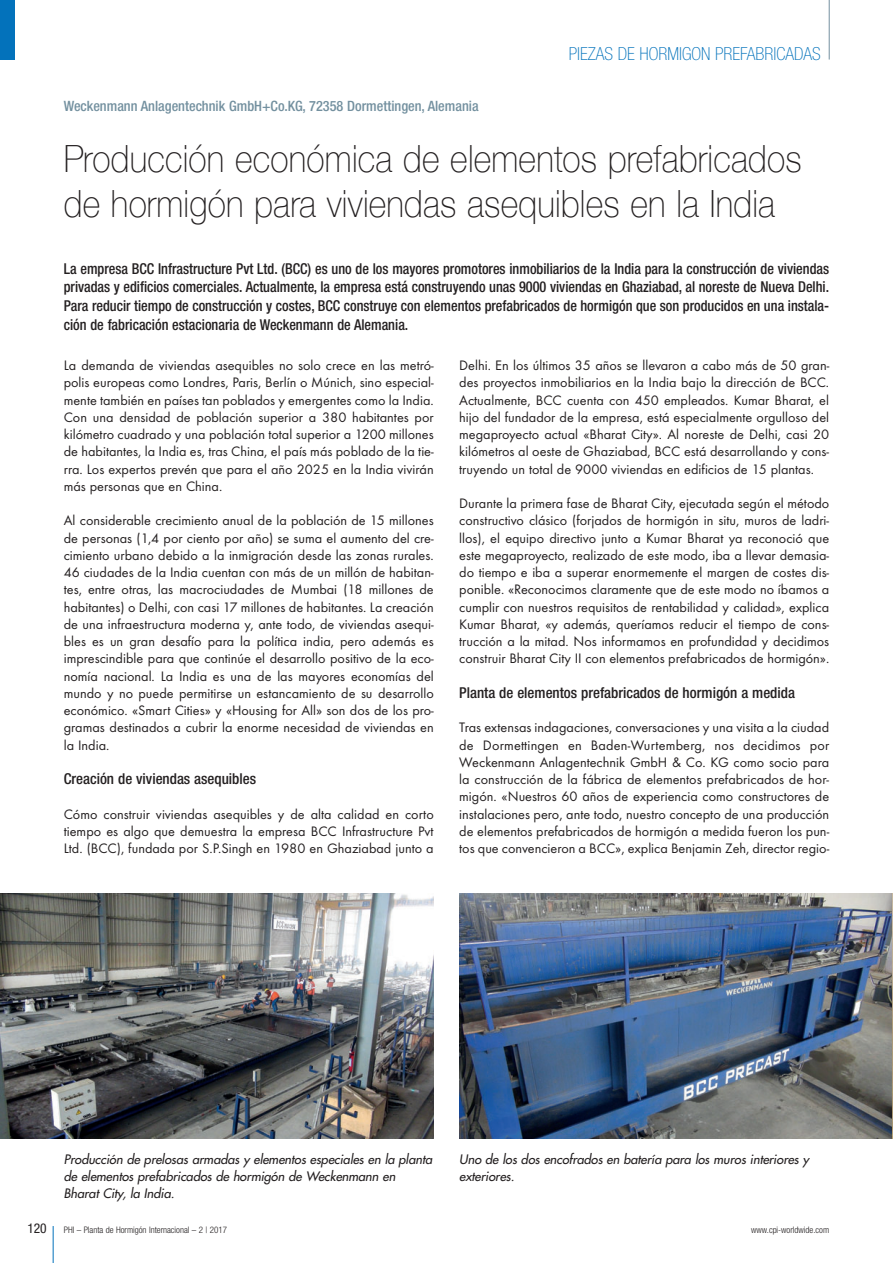
<style>
.page{position:relative;width:893px;height:1263px;background:#fff}
.page>*{position:absolute;margin:0;border:0;box-sizing:border-box;transform-origin:0 0}
.t1{font:100 37.5px/45px "Helvetica Neue";letter-spacing:.005em;color:#231f20;scale:.9 1}
.t2{font:100 condensed 18px "Helvetica Neue";color:#0372bb}
.t3{font:500 condensed 15px/18.8px "Helvetica Neue";color:#231f20;text-align:justify;scale:.95 1}
.t4{font:500 condensed 15px "Helvetica Neue";color:#231f20}
.t5{font:14.25px/17.2px "Futura T";color:#231f20;text-align:justify}
.t6{font:500 condensed 14.25px "Helvetica Neue";color:#73909f}
.t7{font:condensed 13.5px "Helvetica Neue";color:#231f20}
.t8{font:italic 12.75px/17.2px "Futura";letter-spacing:-.005em;color:#231f20}
.t9{font:300 condensed 9px "Helvetica Neue";color:#231f20}
</style>
<div class="page">
<hr style="left:53px;top:1226px;width:1px;height:37px;background:#0372bb">
<hr style="left:829px;top:0;width:1px;height:60px;background:#73909f">
<div style="left:0;top:0;width:15px;height:60px;background:#0372bb"></div>
<img style="left:0;top:893px;width:434px;height:246px">
<img style="left:459px;top:893px;width:433px;height:246px">
<p class="t6" style="left:64px;top:101px;width:416px">Weckenmann Anlagentechnik GmbH+Co.KG, 72358 Dormettingen, Alemania</p>
<p class="t2" style="left:569px;top:47px;width:253px">PIEZAS DE HORMIGON PREFABRICADAS</p>
<h1 class="t1" style="left:64px;top:136px;width:821px">Producción económica de elementos prefabricados de hormigón para viviendas asequibles en la India</h1>
<p class="t3" style="left:64px;top:260px;width:807px">La empresa BCC Infrastructure Pvt Ltd. (BCC) es uno de los mayores promotores inmobiliarios de la India para la construcción de viviendas privadas y edificios comerciales. Actualmente, la empresa está construyendo unas 9000 viviendas en Ghaziabad, al noreste de Nueva Delhi.<br>Para reducir tiempo de construcción y costes, BCC construye con elementos prefabricados de hormigón que son producidos en una instala&shy;ción de fabricación estacionaria de Weckenmann de Alemania.</p>
<p class="t5" style="left:64px;top:358px;width:371px">La demanda de viviendas asequibles no solo crece en las metró&shy;polis europeas como Londres, Paris, Berlín o Múnich, sino especial&shy;mente también en países tan poblados y emergentes como la India.<br>Con una densidad de población superior a 380 habitantes por kilómetro cuadrado y una población total superior a 1200 millones de habitantes, la India es, tras China, el país más poblado de la tie&shy;rra. Los expertos prevén que para el año 2025 en la India vivirán más personas que en China.</p>
<p class="t5" style="left:64px;top:513px;width:371px">Al considerable crecimiento anual de la población de 15 millones de personas (1,4 por ciento por año) se suma el aumento del cre&shy;cimiento urbano debido a la inmigración desde las zonas rurales.<br>46 ciudades de la India cuentan con más de un millón de habitan&shy;tes, entre otras, las macrociudades de Mumbai (18 millones de habitantes) o Delhi, con casi 17 millones de habitantes. La creación de una infraestructura moderna y, ante todo, de viviendas asequi&shy;bles es un gran desafío para la política india, pero además es imprescindible para que continúe el desarrollo positivo de la eco&shy;nomía nacional. La India es una de las mayores economías del mundo y no puede permitirse un estancamiento de su desarrollo económico. «Smart Cities» y «Housing for All» son dos de los pro&shy;gramas destinados a cubrir la enorme necesidad de viviendas en la India.</p>
<p class="t4" style="left:64px;top:773px;width:194px">Creación de viviendas asequibles</p>
<p class="t5" style="left:64px;top:806px;width:371px">Cómo construir viviendas asequibles y de alta calidad en corto tiempo es algo que demuestra la empresa BCC Infrastructure Pvt Ltd. (BCC), fundada por S.P.Singh en 1980 en Ghaziabad junto a</p>
<p class="t5" style="left:459px;top:358px;width:371px">Delhi. En los últimos 35 años se llevaron a cabo más de 50 gran&shy;des proyectos inmobiliarios en la India bajo la dirección de BCC.<br>Actualmente, BCC cuenta con 450 empleados. Kumar Bharat, el hijo del fundador de la empresa, está especialmente orgulloso del megaproyecto actual «Bharat City». Al noreste de Delhi, casi 20 kilómetros al oeste de Ghaziabad, BCC está desarrollando y cons&shy;truyendo un total de 9000 viviendas en edificios de 15 plantas.</p>
<p class="t5" style="left:459px;top:496px;width:372px">Durante la primera fase de Bharat City, ejecutada según el método constructivo clásico (forjados de hormigón in situ, muros de ladri&shy;llos), el equipo directivo junto a Kumar Bharat ya reconoció que este megaproyecto, realizado de este modo, iba a llevar demasia&shy;do tiempo e iba a superar enormemente el margen de costes dis&shy;ponible. «Reconocimos claramente que de este modo no íbamos a cumplir con nuestros requisitos de rentabilidad y calidad», explica Kumar Bharat, «y además, queríamos reducir el tiempo de cons&shy;trucción a la mitad. Nos informamos en profundidad y decidimos construir Bharat City II con elementos prefabricados de hormigón».</p>
<p class="t4" style="left:459px;top:687px;width:337px">Planta de elementos prefabricados de hormigón a medida</p>
<p class="t5" style="left:459px;top:720px;width:371px">Tras extensas indagaciones, conversaciones y una visita a la ciudad de Dormettingen en Baden-Wurtemberg, nos decidimos por Weckenmann Anlagentechnik GmbH &amp; Co. KG como socio para la construcción de la fábrica de elementos prefabricados de hor&shy;migón. «Nuestros 60 años de experiencia como constructores de instalaciones pero, ante todo, nuestro concepto de una producción de elementos prefabricados de hormigón a medida fueron los pun&shy;tos que convencieron a BCC», explica Benjamin Zeh, director regio-</p>
<p class="t8" style="left:64px;top:1151px;width:372px">Producción de prelosas armadas y elementos especiales en la planta de elementos prefabricados de hormigón de Weckenmann en<br>Bharat City, la India.</p>
<p class="t8" style="left:459px;top:1151px;width:351px">Uno de los dos encofrados en batería para los muros interiores y exteriores.</p>
<p class="t7" style="left:28px;top:1223px;width:21px">120</p>
<p class="t9" style="left:64px;top:1226px;width:165px">PHI – Planta de Hormigón Internacional – 2 | 2017</p>
<p class="t9" style="left:751px;top:1226px;width:79px">www.cpi-worldwide.com</p>
</div>
